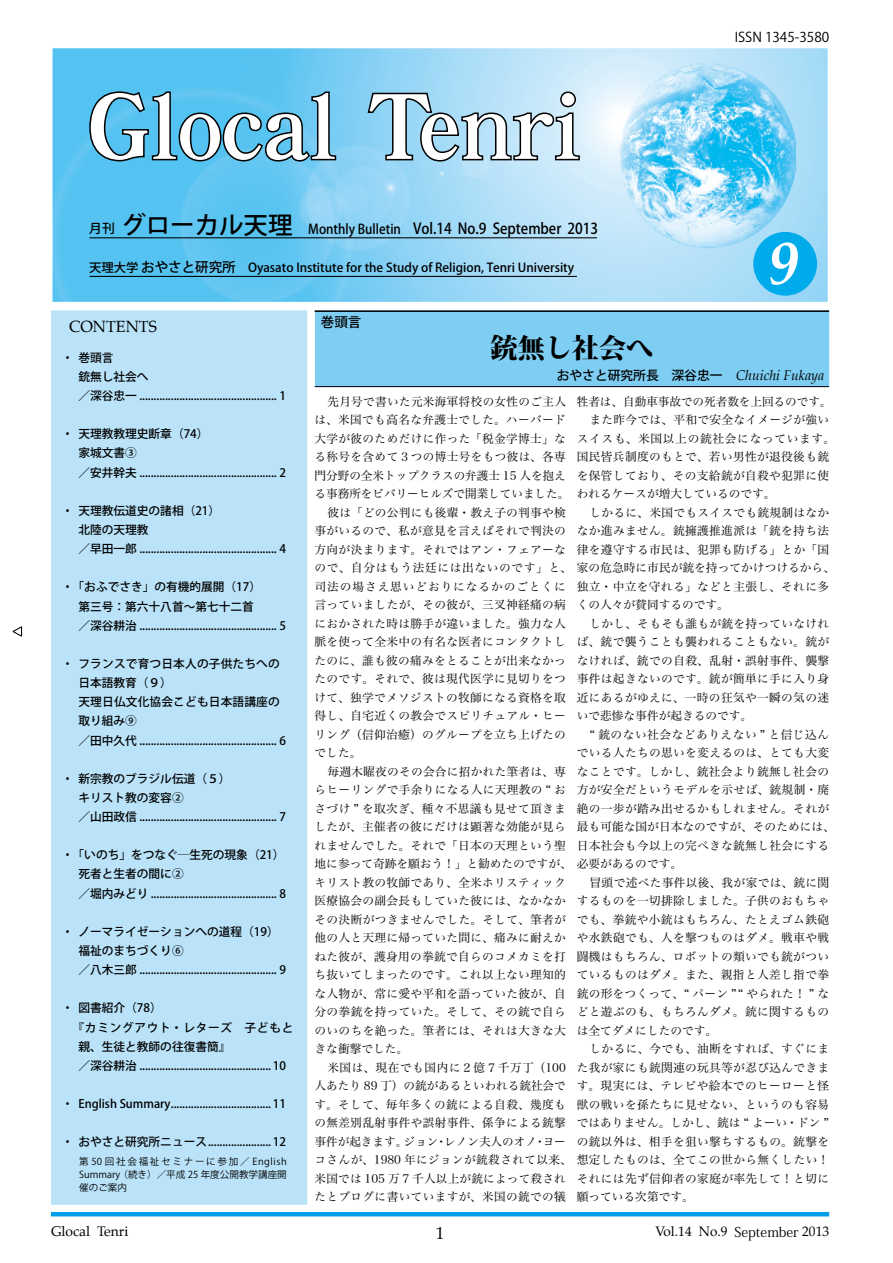
<style>
.page{position:relative;width:893px;height:1263px;background:#fff}
.page>*{position:absolute;margin:0;border:0;box-sizing:border-box;transform-origin:0 0}
.t1{font:italic 700 60.9px "Palatino";color:#fff}
.t2{font:800 27.15px "Koz Min Pro";color:#000}
.t3{font:500 24.45px "Koz Go Pro";color:#000}
.t4{font:16.95px "Palatino";color:#000}
.t5{font:15.9px "Palatino";color:#000}
.t6{font:13.8px "Palatino";color:#000}
.t7{font:500 13.5px "Koz Go Pro";color:#000}
.t8{font:13.5px "Palatino";color:#000}
.t9{font:13.5px "Koz Go Pro";color:#000}
.t10{font:500 12.75px "Koz Go Pro";color:#000}
.t11{font:500 12.3px "Koz Go Pro";color:#000}
.t12{font:11.7px/18.5px "Hira Min Pro W3";letter-spacing:.03em;color:#000;text-align:justify}
.t13{font:500 11.7px/19.2px "Koz Go Pro";color:#000}
.t14{font:11.7px "Hira Min Pro W3";color:#000}
.t15{font:11.7px "Hira Min Pro W3";letter-spacing:.005em;color:#000}
.t16{font:11.7px "Hira Min Pro W3";letter-spacing:.06em;color:#000}
.t17{font:500 11.7px "Koz Go Pro";letter-spacing:.06em;color:#000}
.t18{font:9.6px/12.8px "Koz Go Pro";color:#000;text-align:justify}
.s1{font-size:12.75px}
.s2{font-size:15px}
.s3{font-size:13.5px}
.s4{font-family:"Palatino";font-weight:400;font-style:italic;font-size:13.8px}
.s5{font-family:"Koz Min Pro"}
</style>
<div class="page">
<img style="left:54px;top:50px;width:772px;height:250px">
<div style="left:51px;top:47px;width:778px;height:256px;border:2px solid #fff"></div>
<svg style="left:89px;top:91px;width:248px;height:71px"></svg>
<svg style="left:367px;top:91px;width:213px;height:71px"></svg>
<div style="left:315px;top:310px;width:514px;height:77px;background:#7ecef4"></div>
<hr style="left:315px;top:386px;width:514px;height:1px;background:#000">
<hr style="left:315px;top:310px;width:514px;height:2px;background:#000">
<div style="left:51px;top:310px;width:256px;height:895px;background:#bae3f9"></div>
<hr style="left:51px;top:1212px;width:778px;height:4px;background:#00a0e9">
<hr style="left:89px;top:237px;width:508px;height:1px;background:#000">
<hr style="left:89px;top:276px;width:488px;height:1px;background:#000">
<svg style="left:12px;top:626px;width:11px;height:11px"></svg>
<div style="left:753px;top:232px;width:64px;height:64px;background:#00abeb;border-radius:50%"></div>
<h3 class="t3" style="left:121px;top:209px;width:173px">グローカル天理</h3>
<p class="t7" style="left:89px;top:220px;width:510px"><span class="s1">月刊</span> 　　　　　　　　　　　　 　Monthly Bulletin　<span class="s2">Vol.14 No.9 September 2013</span></p>
<p class="t11" style="left:89px;top:259px;width:499px">天理大学 <span class="s3">おやさと研究所</span>　Oyasato Institute for the Study of Religion, Tenri University　</p>
<p class="t9" style="left:735px;top:28px;width:96px">ISSN 1345-3580</p>
<h1 class="t1" style="left:768px;top:215px;width:31px">9</h1>
<h3 class="t5" style="left:69px;top:314px;width:89px">CONTENTS</h3>
<p class="t13" style="left:78px;top:348px;width:209px;text-indent:-17px">・巻頭言　<br>銃無し社会へ　<br>／深谷忠一 ................................................ 1</p>
<p class="t13" style="left:78px;top:425px;width:209px;text-indent:-17px">・天理教教理史断章（74）<br>家城文書③　<br>／安井幹夫 ................................................ 2</p>
<p class="t13" style="left:78px;top:502px;width:209px;text-indent:-17px">・天理教伝道史の諸相（21）<br>北陸の天理教<br>／早田一郎 ................................................ 4</p>
<p class="t13" style="left:78px;top:578px;width:209px;text-indent:-17px">・「おふでさき」の有機的展開（17）<br>第三号：第六十八首〜第七十二首<br>／深谷耕治 ................................................ 5</p>
<p class="t13" style="left:78px;top:655px;width:209px;text-indent:-17px">・フランスで育つ日本人の子供たちへの日本語教育（９）<br>天理日仏文化協会こども日本語講座の取り組み⑨<br>／田中久代 ................................................ 6</p>
<p class="t13" style="left:78px;top:769px;width:209px;text-indent:-17px">・新宗教のブラジル伝道（５）<br>キリスト教の変容②<br>／山田政信 ................................................ 7</p>
<p class="t13" style="left:78px;top:846px;width:209px;text-indent:-17px">・「いのち」をつなぐ─生死の現象（21）死者と生者の間に②<br>／堀内みどり ............................................ 8</p>
<p class="t13" style="left:78px;top:922px;width:209px;text-indent:-17px">・ノーマライゼーションへの道程（19）福祉のまちづくり⑥<br>／八木三郎 ................................................ 9</p>
<p class="t13" style="left:62px;top:999px;width:101px">・図書紹介（78）</p>
<p class="t17" style="left:73px;top:1020px;width:222px">『カミングアウト・レターズ　子どもと</p>
<p class="t13" style="left:78px;top:1037px;width:154px">親、生徒と教師の往復書簡』</p>
<p class="t13" style="left:78px;top:1056px;width:209px">／深谷耕治 .............................................. 10</p>
<p class="t13" style="left:62px;top:1095px;width:226px">・ English Summary................................... 11</p>
<p class="t13" style="left:62px;top:1133px;width:226px">・おやさと研究所ニュース...................... 12</p>
<p class="t18" style="left:79px;top:1155px;width:209px">第 50 回社会福祉セミナーに参加／ English Summary （続き）／平成 25 年度公開教学講座開催のご案内</p>
<p class="t7" style="left:321px;top:314px;width:42px">巻頭言</p>
<h2 class="t2" style="left:491px;top:327px;width:164px">銃無し社会へ</h2>
<p class="t14" style="left:577px;top:391px;width:256px">牲者は、自動車事故での死者数を上回るのです。</p>
<p class="t12" style="left:590px;top:410px;width:241px">また昨今では、平和で安全なイメージが強い</p>
<p class="t16" style="left:577px;top:428px;width:260px">スイスも、米国以上の銃社会になっています。</p>
<p class="t12" style="left:577px;top:447px;width:254px">国民皆兵制度のもとで、若い男性が退役後も銃</p>
<p class="t12" style="left:577px;top:465px;width:254px">を保管しており、その支給銃が自殺や犯罪に使</p>
<p class="t14" style="left:577px;top:484px;width:200px">われるケースが増大しているのです。</p>
<p class="t12" style="left:590px;top:502px;width:241px">しかるに、米国でもスイスでも銃規制はなか</p>
<p class="t12" style="left:577px;top:521px;width:254px">なか進みません。銃擁護推進派は「銃を持ち法</p>
<p class="t12" style="left:577px;top:539px;width:254px">律を遵守する市民は、犯罪も防げる」とか「国</p>
<p class="t15" style="left:315px;top:558px;width:522px">ので、自分はもう法廷には出ないのです」と、家の危急時に市民が銃を持ってかけつけるから、</p>
<p class="t12" style="left:577px;top:576px;width:254px">独立・中立を守れる」などと主張し、それに多</p>
<p class="t14" style="left:577px;top:595px;width:154px">くの人々が賛同するのです。</p>
<p class="t12" style="left:590px;top:613px;width:241px">しかし、そもそも誰もが銃を持っていなけれ</p>
<p class="t12" style="left:577px;top:632px;width:254px">ば、銃で襲うことも襲われることもない。銃が</p>
<p class="t12" style="left:577px;top:650px;width:254px">なければ、銃での自殺、乱射・誤射事件、襲撃</p>
<p class="t12" style="left:577px;top:669px;width:254px">事件は起きないのです。銃が簡単に手に入り身</p>
<p class="t12" style="left:577px;top:687px;width:254px">近にあるがゆえに、一時の狂気や一瞬の気の迷</p>
<p class="t14" style="left:577px;top:706px;width:177px">いで悲惨な事件が起きるのです。</p>
<p class="t12" style="left:590px;top:724px;width:241px">“ 銃のない社会などありえない ” と信じ込ん</p>
<p class="t12" style="left:577px;top:743px;width:254px">でいる人たちの思いを変えるのは、とても大変</p>
<p class="t12" style="left:577px;top:761px;width:254px">なことです。しかし、銃社会より銃無し社会の</p>
<p class="t12" style="left:577px;top:780px;width:254px">方が安全だというモデルを示せば、銃規制・廃</p>
<p class="t12" style="left:577px;top:798px;width:254px">絶の一歩が踏み出せるかもしれません。それが</p>
<p class="t15" style="left:577px;top:817px;width:260px">最も可能な国が日本なのですが、そのためには、</p>
<p class="t12" style="left:577px;top:835px;width:254px">日本社会も今以上の完ぺきな銃無し社会にする</p>
<p class="t14" style="left:315px;top:854px;width:369px">地に参って奇跡を願おう！」と勧めたのですが、必要があるのです。</p>
<p class="t12" style="left:590px;top:872px;width:241px">冒頭で述べた事件以後、我が家では、銃に関</p>
<p class="t12" style="left:577px;top:890px;width:254px">するものを一切排除しました。子供のおもちゃ</p>
<p class="t12" style="left:577px;top:909px;width:254px">でも、拳銃や小銃はもちろん、たとえゴム鉄砲</p>
<p class="t12" style="left:577px;top:927px;width:254px">や水鉄砲でも、人を撃つものはダメ。戦車や戦</p>
<p class="t12" style="left:577px;top:946px;width:254px">闘機はもちろん、ロボットの類いでも銃がつい</p>
<p class="t12" style="left:577px;top:964px;width:254px">ているものはダメ。また、親指と人差し指で拳</p>
<p class="t12" style="left:577px;top:983px;width:254px">銃の形をつくって、“ パーン ”“ やられた！ ” な</p>
<p class="t12" style="left:577px;top:1001px;width:254px">どと遊ぶのも、もちろんダメ。銃に関するもの</p>
<p class="t14" style="left:577px;top:1020px;width:142px">は全てダメにしたのです。</p>
<p class="t12" style="left:590px;top:1038px;width:241px">しかるに、今でも、油断をすれば、すぐにま</p>
<p class="t12" style="left:577px;top:1057px;width:254px">た我が家にも銃関連の玩具等が忍び込んできま</p>
<p class="t12" style="left:577px;top:1075px;width:254px">す。現実には、テレビや絵本でのヒーローと怪</p>
<p class="t12" style="left:577px;top:1094px;width:254px">獣の戦いを孫たちに見せない、というのも容易</p>
<p class="t14" style="left:577px;top:1113px;width:254px">ではありません。しかし、銃は “ よーい・ドン ”</p>
<p class="t12" style="left:577px;top:1131px;width:254px">の銃以外は、相手を狙い撃ちするもの。銃撃を</p>
<p class="t12" style="left:315px;top:1149px;width:516px">コさんが、1980 年にジョンが銃殺されて以来、想定したものは、全てこの世から無くしたい！</p>
<p class="t12" style="left:577px;top:1168px;width:254px">それには先ず信仰者の家庭が率先して！と切に</p>
<p class="t14" style="left:577px;top:1187px;width:118px">願っている次第です。</p>
<p class="t10" style="left:557px;top:367px;width:269px">おやさと研究所長　深谷忠一 <span class="s4">Chuichi Fukaya</span></p>
<p class="t12" style="left:327px;top:391px;width:240px">先月号で書いた元米海軍将校の女性のご主人</p>
<p class="t12" style="left:315px;top:410px;width:253px">は、米国でも高名な弁護士でした。ハーバード</p>
<p class="t12" style="left:315px;top:428px;width:253px">大学が彼のためだけに作った「税金学博士」な</p>
<p class="t12" style="left:315px;top:447px;width:253px">る称号を含めて３つの博士号をもつ彼は、各専</p>
<p class="t14" style="left:315px;top:465px;width:253px">門分野の全米トップクラスの弁護士 15 人を抱え</p>
<p class="t14" style="left:315px;top:484px;width:256px">る事務所をビバリーヒルズで開業していました。</p>
<p class="t12" style="left:327px;top:502px;width:240px">彼は「どの公判にも後輩・教え子の判事や検</p>
<p class="t12" style="left:315px;top:521px;width:253px">事がいるので、私が意見を言えばそれで判決の</p>
<p class="t12" style="left:315px;top:539px;width:253px">方向が決まります。それではアン・フェアーな</p>
<p class="t12" style="left:315px;top:576px;width:253px">司法の場さえ思いどおりになるかのごとくに言っていましたが、その彼が、三叉神経痛の病におかされた時は勝手が違いました。強力な人脈を使って全米中の有名な医者にコンタクトしたのに、誰も彼の痛みをとることが出来なかったのです。それで、彼は現代医学に見切りをつけて、独学でメソジストの牧師になる資格を取得し、自宅近くの教会でスピリチュアル・ヒーリング（信仰治癒）のグループを立ち上げたのでした。</p>
<p class="t12" style="left:315px;top:761px;width:253px;text-indent:13px">毎週木曜夜のその会合に招かれた筆者は、専らヒーリングで手余りになる人に天理教の “ おさづけ ” を取次ぎ、種々不思議も見せて頂きましたが、主催者の彼にだけは顕著な効能が見られませんでした。それで「日本の天理という聖</p>
<p class="t12" style="left:315px;top:872px;width:253px">キリスト教の牧師であり、全米ホリスティック医療協会の副会長もしていた彼には、なかなかその決断がつきませんでした。そして、筆者が他の人と天理に帰っていた間に、痛みに耐えかねた彼が、護身用の拳銃で自らのコメカミを打ち抜いてしまったのです。これ以上ない理知的な人物が、常に愛や平和を語っていた彼が、自分の拳銃を持っていた。そして、その銃で自らのいのちを絶った。筆者には、それは大きな大きな衝撃でした。</p>
<p class="t12" style="left:315px;top:1057px;width:253px;text-indent:13px">米国は、現在でも国内に２億７千万丁（100人あたり 89 丁）の銃があるといわれる銃社会です。そして、毎年多くの銃による自殺、幾度もの無差別乱射事件や誤射事件、係争による銃撃事件が起きます。ジョン・レノン夫人のオノ・ヨー</p>
<p class="t12" style="left:315px;top:1168px;width:253px">米国では 105 万 7 千人以上が銃によって殺されたとブログに書いていますが、米国の銃での犠</p>
<p class="t6" style="left:51px;top:1220px;width:79px">Glocal Tenri</p>
<h3 class="t4" style="left:436px;top:1219px;width:10px">1</h3>
<p class="t8" style="left:655px;top:1220px;width:175px">Vol.14 No.9 <span class="s5">September</span> 2013</p>
</div>
